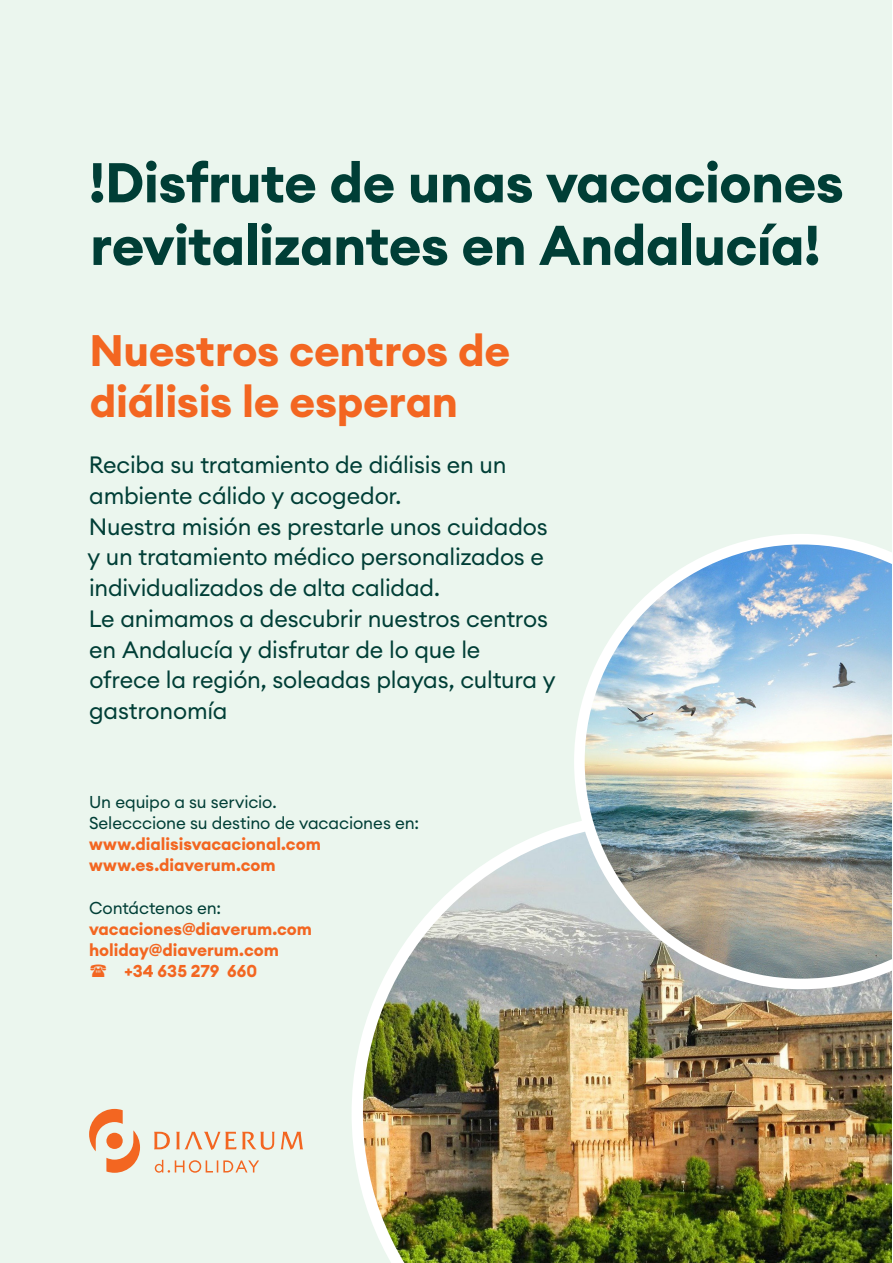
<style>
.page{position:relative;width:893px;height:1263px;background:#fff}
.page>*{position:absolute;margin:0;border:0;box-sizing:border-box;transform-origin:0 0}
.t1{font:700 55.2px/62.6px "Euclid Circular A";letter-spacing:-.015em;color:#003e36}
.t2{font:700 43.5px/51px "Euclid Circular A";letter-spacing:-.01em;color:#f36621}
.t3{font:23.4px/30.8px "Euclid Circular A";letter-spacing:-.01em;color:#003e36}
.t4{font:16.95px/21.1px "Euclid Circular A";letter-spacing:-.005em;color:#003e36}
.t5{font:700 16.95px "Euclid Circular A";letter-spacing:-.005em;color:#f36621}
.s1{font-weight:700;color:#f36621}
</style>
<div class="page">
<div style="left:0;top:0;width:892px;height:1263px;background:#ebf6ee"></div>
<img style="left:352px;top:823px;width:540px;height:440px">
<img style="left:574px;top:534px;width:318px;height:455px">
<svg style="left:89px;top:1109px;width:51px;height:64px"></svg>
<svg style="left:154px;top:1132px;width:149px;height:18px"></svg>
<svg style="left:155px;top:1160px;width:104px;height:13px"></svg>
<p class="t1" style="left:89px;top:152px;width:756px">!Disfrute de unas vacaciones revitalizantes en Andalucía!</p>
<p class="t2" style="left:89px;top:325px;width:423px">Nuestros centros de diálisis le esperan</p>
<p class="t3" style="left:88px;top:449px;width:470px">Reciba su tratamiento de diálisis en un ambiente cálido y acogedor.<br>Nuestra misión es prestarle unos cuidados y un tratamiento médico personalizados e individualizados de alta calidad.<br>Le animamos a descubrir nuestros centros en Andalucía y disfrutar de lo que le<br>ofrece la región, soleadas playas, cultura y gastronomía</p>
<p class="t4" style="left:89px;top:791px;width:331px">Un equipo a su servicio.<br>Selecccione su destino de vacaciones en: <span class="s1">www.dialisisvacacional.com www.es.diaverum.com</span></p>
<p class="t4" style="left:89px;top:897px;width:134px">Contáctenos en:</p>
<p class="t5" style="left:89px;top:918px;width:224px">vacaciones@diaverum.com</p>
<p class="t5" style="left:89px;top:939px;width:191px">holiday@diaverum.com</p>
<p class="t5" style="left:124px;top:960px;width:134px">+34 635 279 660</p>
</div>
